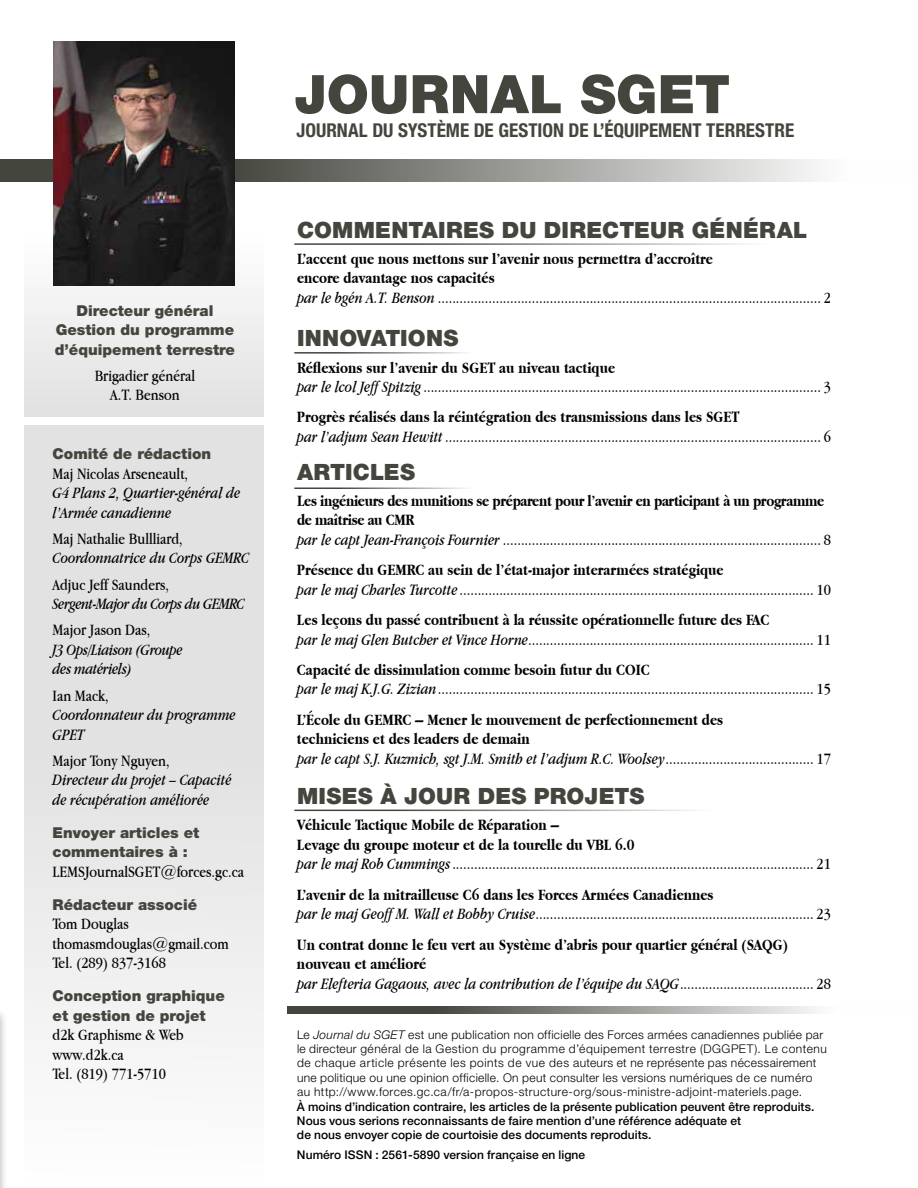
<style>
.page{position:relative;width:918px;height:1188px;background:#fff}
.page>*{position:absolute;margin:0;border:0;box-sizing:border-box;transform-origin:0 0}
.t1{font:900 53.1px "Helvetica Neue LT Std";letter-spacing:.005em;color:#44463e}
.Main_Header_in_round{font:900 22.5px "Helvetica Neue LT Std";letter-spacing:.01em;color:#44463e}
.t2{font:700 condensed 19.05px "Helvetica Neue LT Std";color:#44463e}
.Main_Header_in_round-2{font:16.5px/19.5px "Apple Garamond";color:#000}
.Main_Header_in_round-3{font:700 16.5px/19.5px "Apple Garamond";color:#000}
.Main_Header_in_round-4{font:italic 16.5px/19.5px "Apple Garamond";color:#000}
.Main_Header_in_round-5{font:italic 16.5px/19.5px "Apple Garamond";letter-spacing:-.02em;color:#000}
.Main_Header_in_round-6{font:italic 16.5px/19.5px "Apple Garamond";letter-spacing:-.025em;color:#000}
.Main_Header_in_round-7{font:900 15px/19.5px "Helvetica Neue LT Std";color:#44463e}
.t3{font:300 12px/14.4px "Helvetica Neue LT Std";letter-spacing:.03em;color:#000}
.t4{font:500 12px "Helvetica Neue LT Std";letter-spacing:.01em;color:#000}
.s1{font-weight:700}
.s2{font-style:italic}
.s3{font-weight:400;font-style:italic}
.s4{font-weight:400}
.s5{font-style:normal}
.s6{font-weight:500}
</style>
<div class="page">
<div style="left:25px;top:0;width:239px;height:417px;background:linear-gradient(to bottom,#fff,#eaeaea)"></div>
<svg style="left:0;top:159px;width:819px;height:23px;background:#969792"></svg>
<hr style="left:0;top:538px;width:1px;height:650px;background:#44463e">
<div style="left:0;top:1007px;width:8px;height:181px;background:#000;opacity:.32"></div>
<hr style="left:0;top:1015px;width:1px;height:173px;background:#44463e">
<div style="left:25px;top:426px;width:239px;height:762px;background:linear-gradient(to bottom,#dbdbdb,#f9f9f9)"></div>
<svg style="left:287px;top:1006px;width:529px;height:8px;background:#83857f"></svg>
<hr style="left:294px;top:352px;width:203px;height:2px;background:#44463e">
<hr style="left:294px;top:810px;width:474px;height:1px;background:#44463e">
<hr style="left:294px;top:488px;width:203px;height:1px;background:#44463e">
<hr style="left:294px;top:243px;width:543px;height:2px;background:#44463e">
<img style="left:53px;top:41px;width:182px;height:244px">
<h1 class="t1" style="left:294px;top:63px;width:437px">JOURNAL SGET</h1>
<p class="t2" style="left:297px;top:118px;width:499px">JOURNAL DU SYSTÈME DE GESTION DE L’ÉQUIPEMENT TERRESTRE</p>
<p class="Main_Header_in_round" style="left:297px;top:216px;width:512px">COMMENTAIRES DU DIRECTEUR GÉNÉRAL</p>
<p class="Main_Header_in_round-2" style="left:297px;top:249px;width:536px"><span class="s1">L’accent que nous mettons sur l’avenir nous permettra d’accroître<br>encore davantage nos capacités<br></span><span class="s2">par le bgén A.T. Benson</span> .......................................................................................................... 2</p>
<p class="Main_Header_in_round" style="left:297px;top:325px;width:163px">INNOVATIONS</p>
<p class="Main_Header_in_round-2" style="left:297px;top:357px;width:536px"><span class="s1">Réflexions sur l’avenir du SGET au niveau tactique<br></span><span class="s2">par le lcol Jeff Spitzig</span>.............................................................................................................. 3</p>
<p class="Main_Header_in_round-2" style="left:297px;top:407px;width:536px"><span class="s1">Progrès réalisés dans la réintégration des transmissions dans les SGET<br></span><span class="s2">par l’adjum Sean Hewitt</span> ........................................................................................................ 6</p>
<p class="Main_Header_in_round" style="left:297px;top:458px;width:120px">ARTICLES</p>
<p class="Main_Header_in_round-2" style="left:297px;top:491px;width:536px"><span class="s1">Les ingénieurs des munitions se préparent pour l’avenir en participant à un programme de maîtrise au CMR<br></span><span class="s2">par le capt Jean-François Fournier</span> ........................................................................................ 8</p>
<p class="Main_Header_in_round-2" style="left:297px;top:560px;width:536px"><span class="s1">Présence du GEMRC au sein de l’état-major interarmées stratégique<br></span><span class="s2">par le maj Charles Turcotte</span>.................................................................................................. 10</p>
<p class="Main_Header_in_round-2" style="left:297px;top:610px;width:536px"><span class="s1">Les leçons du passé contribuent à la réussite opérationnelle future des FAC<br></span><span class="s2">par le maj Glen Butcher et Vince Horne</span>............................................................................... 11</p>
<p class="Main_Header_in_round-2" style="left:297px;top:660px;width:536px"><span class="s1">Capacité de dissimulation comme besoin futur du COIC<br></span><span class="s2">par le maj K.J.G. Zizian</span>........................................................................................................ 15</p>
<p class="Main_Header_in_round-3" style="left:297px;top:710px;width:536px">L’École du GEMRC – Mener le mouvement de perfectionnement des<br>techniciens et des leaders de demain<br><span class="s3">par le capt S.J. Kuzmich, sgt J.M. Smith et l’adjum R.C. Woolsey</span><span class="s4">......................................... 17</span></p>
<p class="Main_Header_in_round" style="left:297px;top:783px;width:349px">MISES À JOUR DES PROJETS</p>
<p class="Main_Header_in_round-2" style="left:297px;top:815px;width:536px"><span class="s1">Véhicule Tactique Mobile de Réparation –<br>Levage du groupe moteur et de la tourelle du VBL 6.0<br></span><span class="s2">par le maj Rob Cummings</span>.................................................................................................... 21</p>
<p class="Main_Header_in_round-2" style="left:297px;top:884px;width:536px"><span class="s1">L’avenir de la mitrailleuse C6 dans les Forces Armées Canadiennes<br></span><span class="s2">par le maj Geoff M. Wall et Bobby Cruise</span>............................................................................. 23</p>
<p class="Main_Header_in_round-3" style="left:297px;top:934px;width:536px">Un contrat donne le feu vert au Système d’abris pour quartier général (SAQG) nouveau et amélioré<br><span class="s3">par Elefteria Gagaous, avec la contribution de l’équipe du SAQG</span><span class="s4">..................................... 28</span></p>
<p class="Main_Header_in_round-7" style="left:76px;top:300px;width:138px">Directeur général</p>
<p class="Main_Header_in_round-7" style="left:56px;top:320px;width:180px">Gestion du programme</p>
<p class="Main_Header_in_round-7" style="left:55px;top:339px;width:182px">d’équipement terrestre</p>
<p class="Main_Header_in_round-2" style="left:95px;top:365px;width:102px;text-align:center">Brigadier général<br>A.T. Benson</p>
<p class="Main_Header_in_round-7" style="left:53px;top:444px;width:160px">Comité de rédaction</p>
<p class="Main_Header_in_round-4" style="left:53px;top:463px;width:189px"><span class="s5">Maj Nicolas Arseneault,<br></span>G4 Plans 2, Quartier-général de l’Armée canadienne</p>
<p class="Main_Header_in_round-4" style="left:53px;top:529px;width:198px"><span class="s5">Maj Nathalie Bullliard,<br></span>Coordonnatrice du Corps GEMRC</p>
<p class="Main_Header_in_round-6" style="left:53px;top:574px;width:194px"><span class="s5">Adjuc Jeff Saunders,<br></span>Sergent-Major du Corps du GEMRC</p>
<p class="Main_Header_in_round-5" style="left:53px;top:620px;width:131px"><span class="s5">Major Jason Das,<br></span>J3 Ops/Liaison (Groupe des matériels)</p>
<p class="Main_Header_in_round-4" style="left:53px;top:685px;width:185px"><span class="s5">Ian Mack,<br></span>Coordonnateur du programme<br>GPET</p>
<p class="Main_Header_in_round-4" style="left:53px;top:751px;width:180px"><span class="s5">Major Tony Nguyen,<br></span>Directeur du projet – Capacité de récupération améliorée</p>
<p class="Main_Header_in_round-7" style="left:53px;top:823px;width:148px">Envoyer articles et commentaires à :</p>
<p class="Main_Header_in_round-2" style="left:53px;top:861px;width:193px">LEMSJournalSGET@forces.gc.ca</p>
<p class="Main_Header_in_round-7" style="left:53px;top:895px;width:146px">Rédacteur associé</p>
<p class="Main_Header_in_round-2" style="left:53px;top:914px;width:178px">Tom Douglas thomasmdouglas@gmail.com<br>Tel. (289) 837-3168</p>
<p class="Main_Header_in_round-7" style="left:53px;top:986px;width:174px">Conception graphique et gestion de projet</p>
<p class="Main_Header_in_round-2" style="left:53px;top:1025px;width:132px">d2k Graphisme &amp; Web www.d2k.ca<br>Tel. (819) 771-5710</p>
<p class="t3" style="left:297px;top:1027px;width:531px">Le <span class="s2">Journal du SGET</span> est une publication non officielle des Forces armées canadiennes publiée par le directeur général de la Gestion du programme d’équipement terrestre (DGGPET). Le contenu de chaque article présente les points de vue des auteurs et ne représente pas nécessairement une politique ou une opinion officielle. On peut consulter les versions numériques de ce numéro au http://www.forces.gc.ca/fr/a-propos-structure-org/sous-ministre-adjoint-materiels.page.<br><span class="s6">À moins d’indication contraire, les articles de la présente publication peuvent être reproduits.<br>Nous vous serions reconnaissants de faire mention d’une référence adéquate et<br>de nous envoyer copie de courtoisie des documents reproduits.</span></p>
<p class="t4" style="left:297px;top:1148px;width:290px">Numéro ISSN : 2561-5890 version française en ligne</p>
</div>
